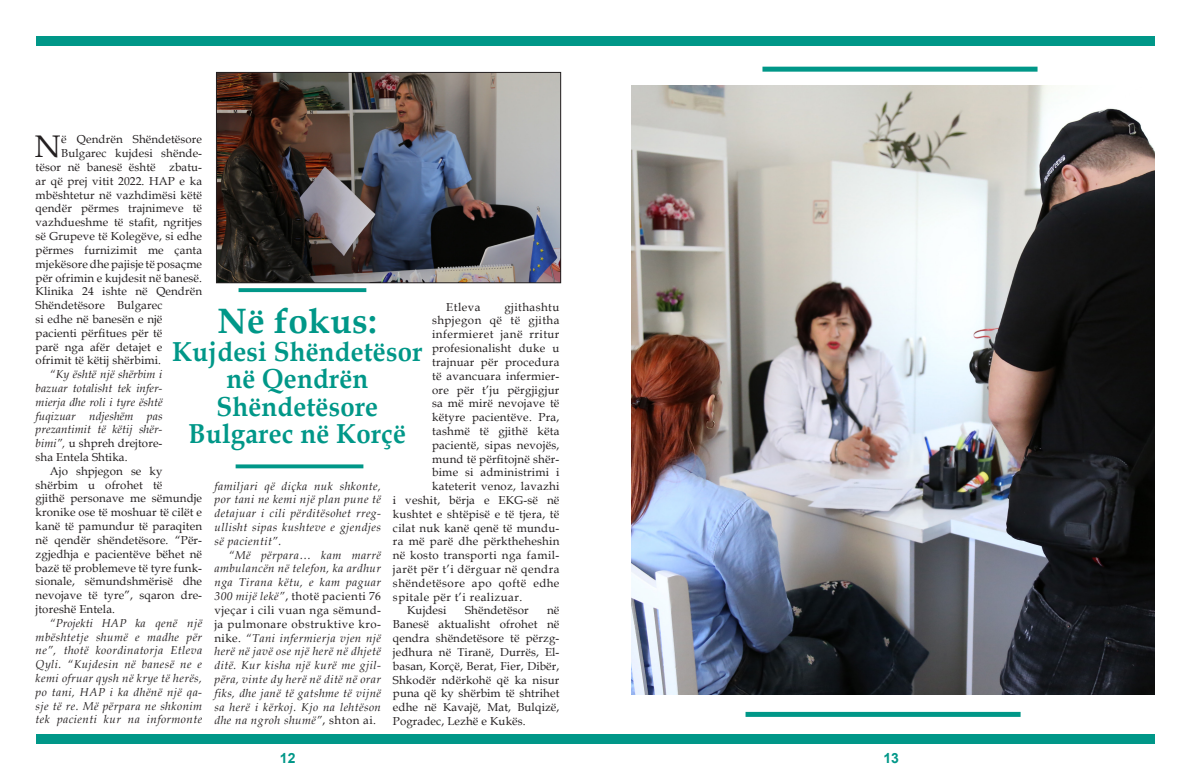
<style>
.page{position:relative;width:1191px;height:780px;background:#fff}
.page>*{position:absolute;margin:0;border:0;box-sizing:border-box;transform-origin:0 0}
.t1{font:700 35.2px "Book Antiqua";letter-spacing:.01em;color:#009788}
.t2{font:31.3px "Book Antiqua";color:#231f20}
.t3{font:700 27.4px/27.4px "Book Antiqua";letter-spacing:.01em;color:#009788;text-align:center;scale:.94 1}
.t4{font:700 14px "Arial";color:#009788}
.t5{font:11.5px/13.8px "Book Antiqua";letter-spacing:.01em;color:#231f20}
.t6{font:italic 11.5px/13.8px "Book Antiqua";letter-spacing:.04em;color:#231f20;text-align:justify}
.t7{font:11.5px "Book Antiqua";letter-spacing:.04em;color:#231f20}
.t8{font:11.5px "Book Antiqua";letter-spacing:.03em;color:#231f20}
.s1{font-style:normal}
</style>
<div class="page">
<div style="left:36px;top:36px;width:606px;height:9px;background:#009788"></div>
<div style="left:631px;top:36px;width:524px;height:9px;background:#009788"></div>
<div style="left:36px;top:734px;width:612px;height:10px;background:#009788"></div>
<div style="left:631px;top:734px;width:524px;height:10px;background:#009788"></div>
<img style="left:218px;top:74px;width:341px;height:207px">
<div style="left:216px;top:72px;width:345px;height:211px;border:1px solid #231f20"></div>
<img style="left:631px;top:86px;width:524px;height:608px">
<div style="left:762px;top:67px;width:275px;height:5px;background:#009788"></div>
<div style="left:745px;top:711px;width:275px;height:5px;background:#009788"></div>
<svg style="left:238px;top:288px;width:128px;height:4px"></svg>
<svg style="left:236px;top:464px;width:127px;height:4px"></svg>
<p class="t2" style="left:35px;top:125px;width:27px">N</p>
<p class="t5" style="left:61px;top:132px;width:142px">ë Qendrën Shëndetësore</p>
<p class="t5" style="left:61px;top:146px;width:142px">Bulgarec kujdesi shënde-</p>
<p class="t5" style="left:36px;top:160px;width:168px">tësor në banesë është zbatu-</p>
<p class="t5" style="left:36px;top:174px;width:168px">ar që prej vitit 2022. HAP e ka</p>
<p class="t5" style="left:36px;top:187px;width:168px">mbështetur në vazhdimësi këtë</p>
<p class="t5" style="left:36px;top:201px;width:168px">qendër përmes trajnimeve të</p>
<p class="t5" style="left:36px;top:215px;width:168px">vazhdueshme të stafit, ngritjes</p>
<p class="t5" style="left:36px;top:229px;width:168px">së Grupeve të Kolegëve, si edhe</p>
<p class="t5" style="left:36px;top:243px;width:168px">përmes furnizimit me çanta</p>
<p class="t5" style="left:36px;top:256px;width:168px">mjekësore dhe pajisje të posaçme</p>
<p class="t5" style="left:36px;top:270px;width:168px">për ofrimin e kujdesit në banesë.</p>
<p class="t5" style="left:36px;top:284px;width:168px">Klinika 24 ishte në Qendrën</p>
<p class="t5" style="left:36px;top:298px;width:128px">Shëndetësore Bulgarec</p>
<p class="t5" style="left:36px;top:312px;width:128px">si edhe në banesën e një</p>
<p class="t5" style="left:36px;top:325px;width:128px">pacienti përfitues për të</p>
<p class="t5" style="left:36px;top:339px;width:128px">parë nga afër detajet e</p>
<p class="t5" style="left:36px;top:353px;width:127px">ofrimit të këtij shërbimi.</p>
<p class="t6" style="left:36px;top:367px;width:128px;text-indent:14px">“Ky është një shërbim i bazuar totalisht tek infer&shy;mierja dhe roli i tyre është fuqizuar ndjeshëm pas prezantimit të këtij shër&shy;bimi”, <span class="s1">u shpreh drejtore&shy;sha Entela Shtika.</span></p>
<p class="t5" style="left:36px;top:463px;width:168px;text-indent:14px">Ajo shpjegon se ky shërbim u ofrohet të<br>gjithë personave me sëmundje kronike ose të moshuar të cilët e kanë të pamundur të paraqiten në qendër shëndetësore. “Për&shy;zgjedhja e pacientëve bëhet në bazë të problemeve të tyre funk&shy;sionale, sëmundshmërisë dhe nevojave të tyre”, sqaron dre&shy;jtoreshë Entela.</p>
<p class="t6" style="left:36px;top:615px;width:168px;text-indent:14px">“Projekti HAP ka qenë një mbështetje shumë e madhe për ne”, thotë koordinatorja Etleva Qyli. “Kujdesin në banesë ne e kemi ofruar qysh në krye të herës, po tani, HAP i ka dhënë një qa&shy;sje të re. Më përpara ne shkonim tek pacienti kur na informonte</p>
<p class="t5" style="left:446px;top:299px;width:36px">Etleva</p>
<p class="t7" style="left:504px;top:299px;width:57px">gjithashtu</p>
<p class="t7" style="left:432px;top:312px;width:129px">shpjegon që të gjitha</p>
<p class="t7" style="left:432px;top:326px;width:129px">infermieret janë rritur</p>
<p class="t5" style="left:432px;top:341px;width:129px">profesionalisht duke u</p>
<p class="t5" style="left:432px;top:355px;width:129px">trajnuar për procedura</p>
<p class="t5" style="left:432px;top:368px;width:129px">të avancuara infermier-</p>
<p class="t5" style="left:432px;top:382px;width:129px">ore për t’ju përgjigjur</p>
<p class="t5" style="left:432px;top:396px;width:129px">sa më mirë nevojave të</p>
<p class="t5" style="left:432px;top:410px;width:129px">këtyre pacientëve. Pra,</p>
<p class="t5" style="left:432px;top:424px;width:129px">tashmë të gjithë këta</p>
<p class="t5" style="left:432px;top:437px;width:129px">pacientë, sipas nevojës,</p>
<p class="t5" style="left:432px;top:451px;width:129px">mund të përfitojnë shër-</p>
<p class="t5" style="left:432px;top:465px;width:129px">bime si administrimi i</p>
<p class="t5" style="left:432px;top:479px;width:129px">kateterit venoz, lavazhi</p>
<p class="t5" style="left:393px;top:493px;width:168px">i veshit, bërja e EKG-së në</p>
<p class="t5" style="left:393px;top:506px;width:168px">kushtet e shtëpisë e të tjera, të</p>
<p class="t5" style="left:393px;top:520px;width:168px">cilat nuk kanë qenë të mundu-</p>
<p class="t5" style="left:393px;top:534px;width:168px">ra më parë dhe përktheheshin</p>
<p class="t8" style="left:393px;top:547px;width:168px">në kosto transporti nga famil-</p>
<p class="t7" style="left:393px;top:561px;width:168px">jarët për t’i dërguar në qendra</p>
<p class="t7" style="left:393px;top:575px;width:168px">shëndetësore apo qoftë edhe</p>
<p class="t7" style="left:393px;top:588px;width:131px">spitale për t’i realizuar.</p>
<p class="t5" style="left:407px;top:603px;width:41px">Kujdesi</p>
<p class="t5" style="left:465px;top:603px;width:65px">Shëndetësor</p>
<p class="t1" style="left:218px;top:297px;width:161px">Në fokus:</p>
<p class="t3" style="left:172px;top:337px;width:267px">Kujdesi Shëndetësor në Qendrën</p>
<p class="t3" style="left:216px;top:392px;width:173px">Shëndetësore</p>
<p class="t3" style="left:189px;top:420px;width:233px">Bulgarec në Korçë</p>
<p class="t6" style="left:214px;top:478px;width:168px">familjari që diçka nuk shkonte, por tani ne kemi një plan pune të detajuar i cili përditësohet rreg&shy;ullisht sipas kushteve e gjendjes së pacientit”.</p>
<p class="t6" style="left:214px;top:547px;width:168px;text-indent:14px">“Më përpara… kam marrë ambulancën në telefon, ka ardhur nga Tirana këtu, e kam paguar 300 mijë lekë”<span class="s1">, thotë pacienti 76 vjeçar i cili vuan nga sëmund&shy;ja pulmonare obstruktive kro&shy;nike.</span> “Tani infermierja vjen një herë në javë ose një herë në dhjetë ditë. Kur kisha një kurë me gjil&shy;përa, vinte dy herë në ditë në orar fiks, dhe janë të gatshme të vijnë sa herë i kërkoj. Kjo na lehtëson dhe na ngroh shumë”<span class="s1">, shton ai.</span></p>
<p class="t5" style="left:393px;top:603px;width:168px;text-align:justify;text-indent:154px">në Banesë aktualisht ofrohet në qendra shëndetësore të përzg&shy;jedhura në Tiranë, Durrës, El&shy;basan, Korçë, Berat, Fier, Dibër, Shkodër ndërkohë që ka nisur puna që ky shërbim të shtrihet edhe në Kavajë, Mat, Bulqizë, Pogradec, Lezhë e Kukës.</p>
<p class="t4" style="left:280px;top:748px;width:17px">12</p>
<p class="t4" style="left:883px;top:748px;width:17px">13</p>
</div>
